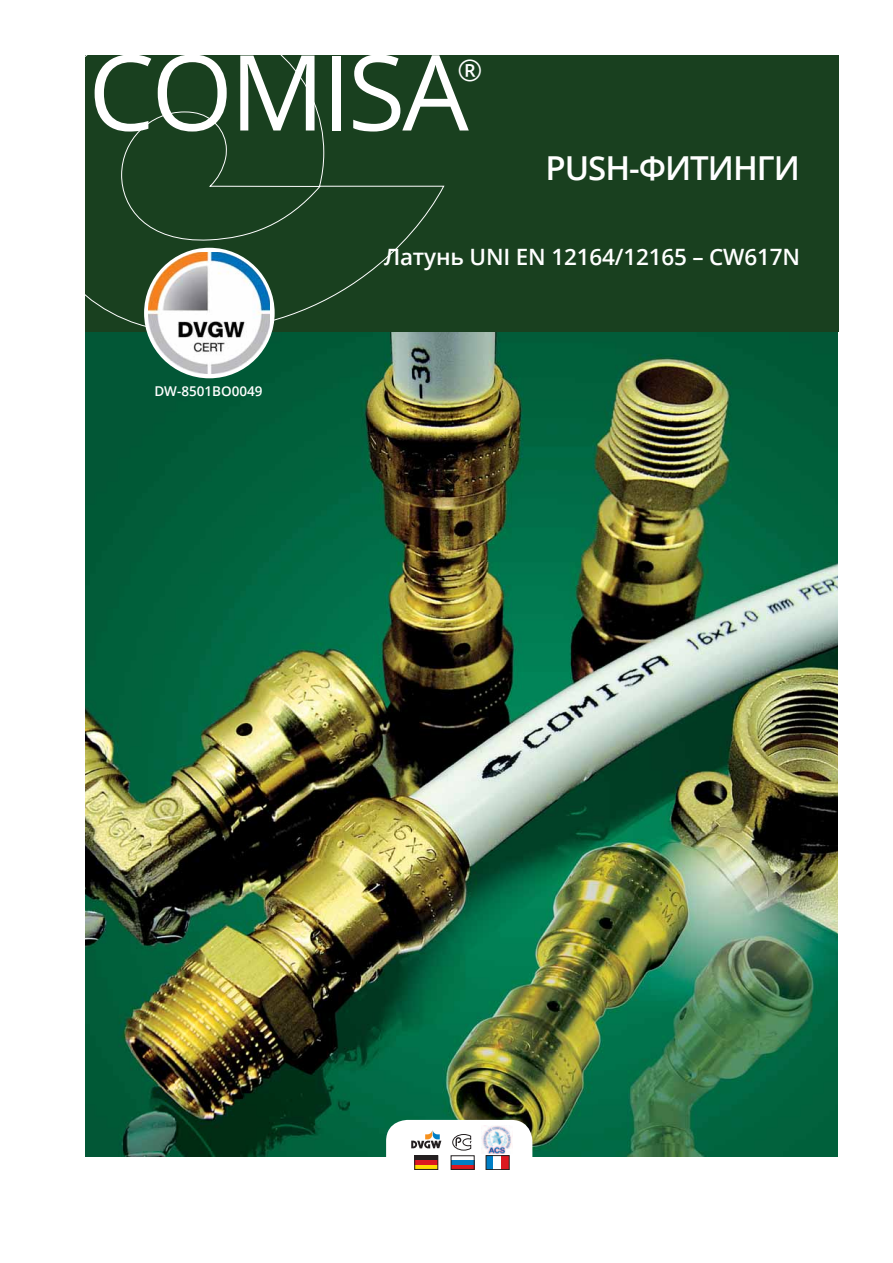
<style>
.page{position:relative;width:893px;height:1263px;background:#fff}
.page>*{position:absolute;margin:0;border:0;box-sizing:border-box;transform-origin:0 0}
.t1{font:105px "Open Sans";letter-spacing:-.03em;color:#fff}
.t2{font:600 33px "Open Sans";letter-spacing:-.03em;color:#fff}
.t3{font:30px "Open Sans";color:#fff}
.t4{font:600 22.5px "Open Sans";letter-spacing:-.01em;color:#fff}
.t5{font:600 13.5px "Open Sans";color:#fff}
</style>
<div class="page">
<img style="left:85px;top:332px;width:753px;height:825px">
<div style="left:85px;top:55px;width:754px;height:277px;background:#19401f"></div>
<svg style="left:85px;top:55px;width:359px;height:277px"></svg>
<img style="left:148px;top:252px;width:122px;height:121px">
<div style="left:144px;top:248px;width:131px;height:130px;border:3px solid #fff;border-radius:50%"></div>
<div style="left:386px;top:1120px;width:146px;height:62px;background:#fff;border-radius:21px"></div>
<hr style="left:415px;top:1165px;width:23px;height:4px;background:#ffdc01">
<div style="left:415px;top:1160px;width:23px;height:5px;background:#dc1820"></div>
<hr style="left:415px;top:1156px;width:23px;height:4px;background:#231f20">
<div style="left:415px;top:1156px;width:23px;height:14px;border:1px solid #231f20"></div>
<svg style="left:411px;top:1130px;width:30px;height:18px"></svg>
<hr style="left:451px;top:1165px;width:23px;height:4px;background:#dc1820">
<div style="left:451px;top:1160px;width:23px;height:5px;background:#007ec5"></div>
<div style="left:451px;top:1156px;width:23px;height:14px;border:1px solid #231f20"></div>
<svg style="left:452px;top:1134px;width:20px;height:17px"></svg>
<div style="left:486px;top:1156px;width:8px;height:14px;background:#007ec5"></div>
<div style="left:501px;top:1156px;width:8px;height:14px;background:#dc1820"></div>
<div style="left:486px;top:1155px;width:23px;height:15px;border:1px solid #231f20"></div>
<img style="left:482px;top:1126px;width:30px;height:28px">
<h1 class="t1" style="left:88px;top:18px;width:382px">COMISA</h1>
<h3 class="t3" style="left:457px;top:49px;width:26px">®</h3>
<h2 class="t2" style="left:545px;top:145px;width:256px">PUSH-ФИТИНГИ</h2>
<p class="t5" style="left:154px;top:382px;width:110px">DW-8501BO0049</p>
<p class="t4" style="left:384px;top:241px;width:417px">Латунь UNI EN 12164/12165 – CW617N</p>
</div>
